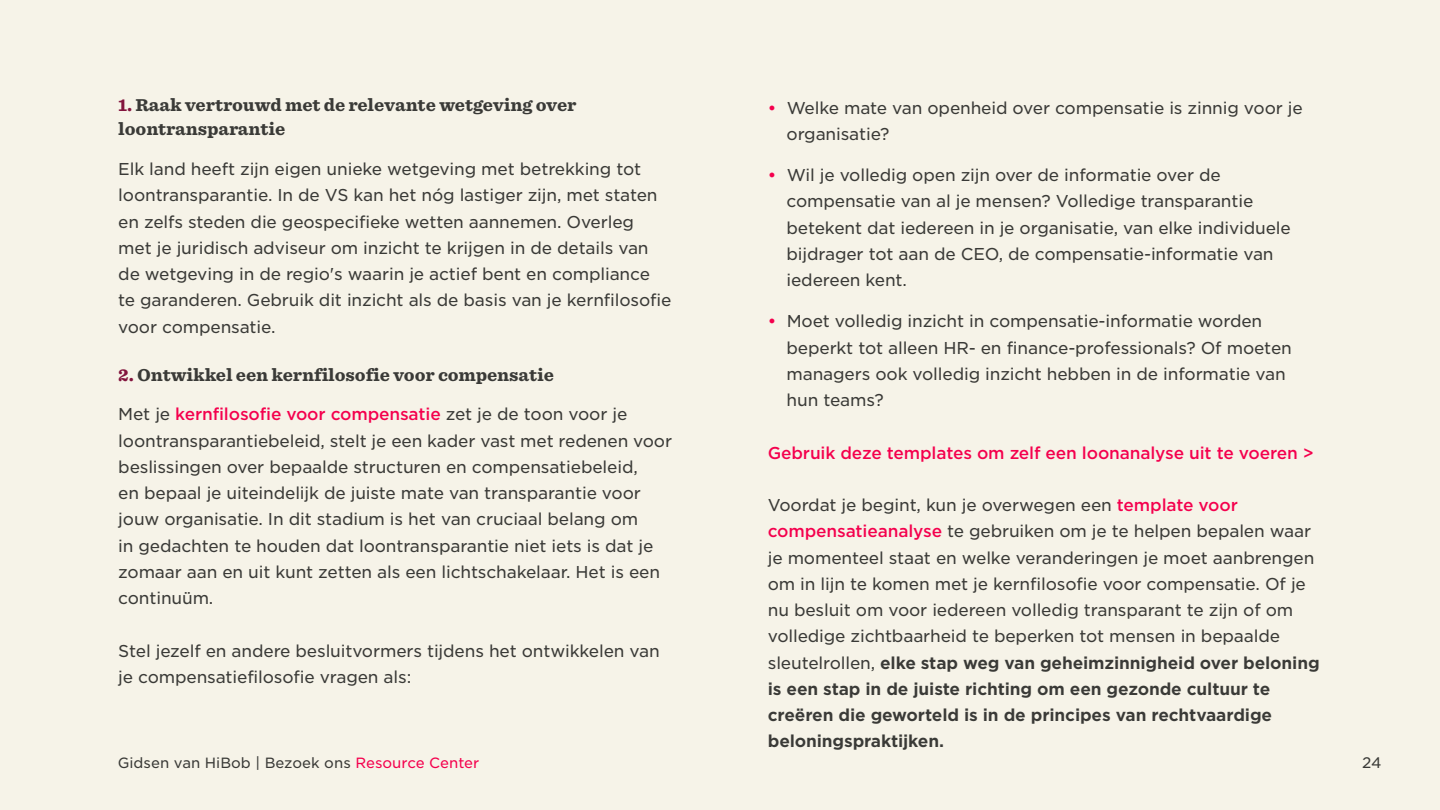
<style>
.page{position:relative;width:1440px;height:810px;background:#f6f3e8}
.page>*{position:absolute;margin:0;border:0;box-sizing:border-box;transform-origin:0 0}
.t1{font:16.5px/26.2px "Gotham S Sm";letter-spacing:-.01em;color:#3a3a37}
.t2{font:900 16.5px/24px "Sentinel S Sm";letter-spacing:-.01em;color:#3a3a37}
.t3{font:500 16.5px "Gotham S Sm";letter-spacing:-.01em;color:#f4004d}
.t4{font:14.7px "Gotham S Sm";color:#3a3a37}
.t5{font:14.25px "Gotham S Sm";color:#3a3a37}
.s1{color:#83143d}
.s2{font-weight:500;color:#f4004d}
.s3{color:#f4004d}
.s4{font-weight:700}
</style>
<div class="page">
<p class="t2" style="left:118px;top:93px;width:460px"><span class="s1">1.</span> Raak vertrouwd met de relevante wetgeving over loontransparantie</p>
<p class="t1" style="left:118px;top:156px;width:555px">Elk land heeft zijn eigen unieke wetgeving met betrekking tot loontransparantie. In de VS kan het nóg lastiger zijn, met staten en zelfs steden die geospecifieke wetten aannemen. Overleg met je juridisch adviseur om inzicht te krijgen in de details van de wetgeving in de regio s' waarin je actief bent en compliance<br>te garanderen. Gebruik dit inzicht als de basis van je kernfilosofie voor compensatie.</p>
<p class="t2" style="left:118px;top:363px;width:437px"><span class="s1">2.</span> Ontwikkel een kernfilosofie voor compensatie</p>
<p class="t1" style="left:118px;top:401px;width:555px">Met je <span class="s2">kernfilosofie voor compensatie</span> zet je de toon voor je loontransparantiebeleid, stelt je een kader vast met redenen voor beslissingen over bepaalde structuren en compensatiebeleid,<br>en bepaal je uiteindelijk de juiste mate van transparantie voor jouw organisatie. In dit stadium is het van cruciaal belang om<br>in gedachten te houden dat loontransparantie niet iets is dat je zomaar aan en uit kunt zetten als een lichtschakelaar. Het is een continuüm.</p>
<p class="t1" style="left:118px;top:637px;width:543px">Stel jezelf en andere besluitvormers tijdens het ontwikkelen van je compensatiefilosofie vragen als:</p>
<p class="t5" style="left:118px;top:753px;width:363px">Gidsen van HiBob | Bezoek ons <span class="s3">Resource Center</span></p>
<p class="t3" style="left:768px;top:96px;width:10px">•</p>
<p class="t3" style="left:768px;top:164px;width:10px">•</p>
<p class="t3" style="left:768px;top:310px;width:10px">•</p>
<p class="t1" style="left:787px;top:94px;width:518px">Welke mate van openheid over compensatie is zinnig voor je</p>
<p class="t1" style="left:787px;top:120px;width:105px">organisatie?</p>
<p class="t1" style="left:787px;top:162px;width:436px">Wil je volledig open zijn over de informatie over de</p>
<p class="t1" style="left:787px;top:188px;width:506px">compensatie van al je mensen? Volledige transparantie betekent dat iedereen in je organisatie, van elke individuele bijdrager tot aan de CEO, de compensatie-informatie van iedereen kent.</p>
<p class="t1" style="left:787px;top:308px;width:477px">Moet volledig inzicht in compensatie-informatie worden</p>
<p class="t1" style="left:787px;top:334px;width:507px">beperkt tot alleen HR- en finance-professionals? Of moeten managers ook volledig inzicht hebben in de informatie van hun teams?</p>
<p class="t3" style="left:768px;top:441px;width:547px">Gebruik deze templates om zelf een loonanalyse uit te voeren &lt;</p>
<p class="t1" style="left:768px;top:492px;width:553px">Voordat je begint, kun je overwegen een <span class="s2">template voor compensatieanalyse</span> te gebruiken om je te helpen bepalen waar je momenteel staat en welke veranderingen je moet aanbrengen om in lijn te komen met je kernfilosofie voor compensatie. Of je nu besluit om voor iedereen volledig transparant te zijn of om volledige zichtbaarheid te beperken tot mensen in bepaalde sleutelrollen, <span class="s4">elke stap weg van geheimzinnigheid over beloning is een stap in de juiste richting om een gezonde cultuur te creëren die geworteld is in de principes van rechtvaardige beloningspraktijken.</span></p>
<p class="t4" style="left:1362px;top:753px;width:21px">24</p>
</div>
